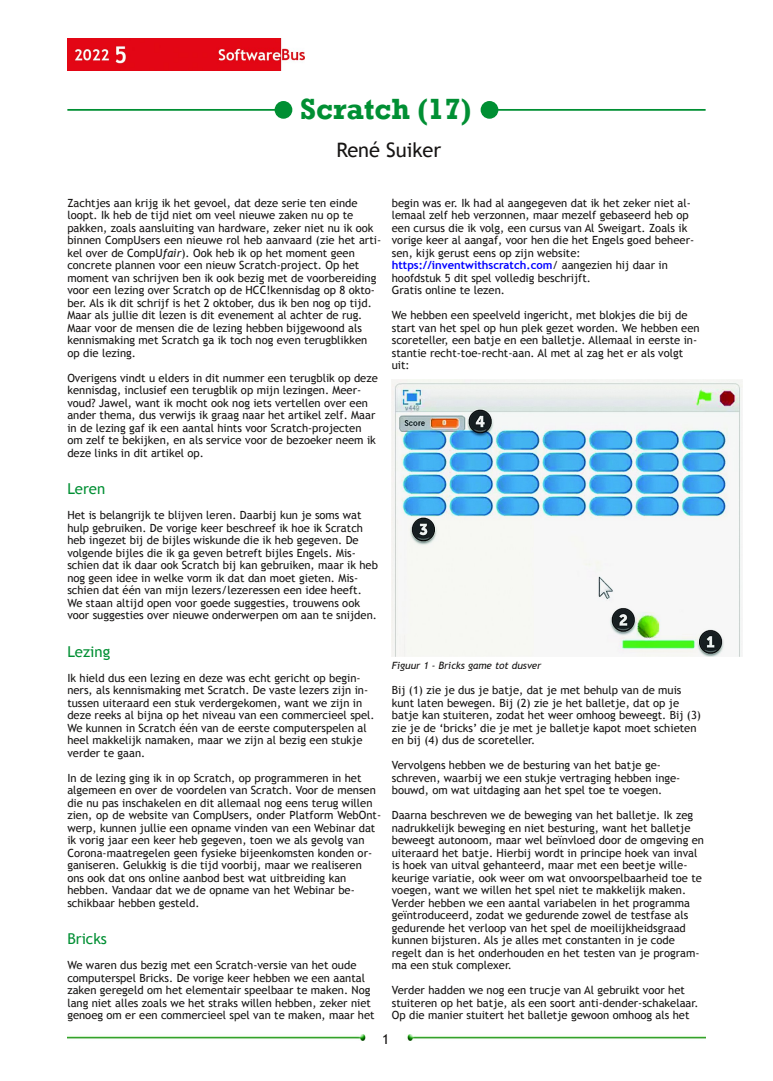
<style>
.page{position:relative;width:773px;height:1081px;background:#fff}
.page>*{position:absolute;margin:0;border:0;box-sizing:border-box;transform-origin:0 0}
.t1{font:700 30px "Rockwell";color:#008f33}
.t2{font:20px "Trebuchet MS";color:#161413}
.t3{font:15px "Trebuchet MS";color:#008f33}
.t4{font:13.75px "Trebuchet MS";color:#161413}
.t5{font:11.25px/12.5px "Trebuchet MS";color:#161413}
.t6{font:italic 10px "Trebuchet MS";color:#161413}
.s1{font-style:italic}
.s2{font-weight:700;color:#00f}
</style>
<div class="page">
<img style="left:67px;top:39px;width:237px;height:32px">
<img style="left:67px;top:1035px;width:299px;height:5px">
<img style="left:407px;top:1035px;width:298px;height:5px">
<hr style="left:489px;top:109px;width:216px;height:2px;background:#008f33">
<div style="left:480px;top:101px;width:18px;height:18px;background:#008f33;border-radius:50%"></div>
<hr style="left:67px;top:109px;width:216px;height:2px;background:#008f33">
<div style="left:274px;top:101px;width:18px;height:18px;background:#008f33;border-radius:50%"></div>
<img style="left:392px;top:380px;width:350px;height:276px">
<h1 class="t1" style="left:300px;top:91px;width:172px">Scratch (17)</h1>
<h2 class="t2" style="left:336px;top:138px;width:106px">René Suiker</h2>
<p class="t5" style="left:67px;top:196px;width:315px">Zachtjes aan krijg ik het gevoel, dat deze serie ten einde loopt. Ik heb de tijd niet om veel nieuwe zaken nu op te pakken, zoals aansluiting van hardware, zeker niet nu ik ook binnen CompUsers een nieuwe rol heb aanvaard (zie het arti‐ kel over de CompU<span class="s1">fair</span>). Ook heb ik op het moment geen concrete plannen voor een nieuw Scratch‐project. Op het moment van schrijven ben ik ook bezig met de voorbereiding voor een lezing over Scratch op de HCC!kennisdag op 8 okto‐ ber. Als ik dit schrijf is het 2 oktober, dus ik ben nog op tijd.<br>Maar als jullie dit lezen is dit evenement al achter de rug.<br>Maar voor de mensen die de lezing hebben bijgewoond als kennismaking met Scratch ga ik toch nog even terugblikken op die lezing.</p>
<p class="t5" style="left:67px;top:371px;width:312px">Overigens vindt u elders in dit nummer een terugblik op deze kennisdag, inclusief een terugblik op mijn lezingen. Meer‐ voud? Jawel, want ik mocht ook nog iets vertellen over een ander thema, dus verwijs ik graag naar het artikel zelf. Maar in de lezing gaf ik een aantal hints voor Scratch‐projecten om zelf te bekijken, en als service voor de bezoeker neem ik deze links in dit artikel op.</p>
<h3 class="t3" style="left:67px;top:480px;width:39px">Leren</h3>
<p class="t5" style="left:67px;top:509px;width:312px">Het is belangrijk te blijven leren. Daarbij kun je soms wat hulp gebruiken. De vorige keer beschreef ik hoe ik Scratch heb ingezet bij de bijles wiskunde die ik heb gegeven. De volgende bijles die ik ga geven betreft bijles Engels. Mis‐ schien dat ik daar ook Scratch bij kan gebruiken, maar ik heb nog geen idee in welke vorm ik dat dan moet gieten. Mis‐ schien dat één van mijn lezers/lezeressen een idee heeft.<br>We staan altijd open voor goede suggesties, trouwens ook voor suggesties over nieuwe onderwerpen om aan te snijden.</p>
<h3 class="t3" style="left:67px;top:643px;width:44px">Lezing</h3>
<p class="t5" style="left:67px;top:671px;width:309px">Ik hield dus een lezing en deze was echt gericht op begin‐ ners, als kennismaking met Scratch. De vaste lezers zijn in‐ tussen uiteraard een stuk verdergekomen, want we zijn in deze reeks al bijna op het niveau van een commercieel spel.<br>We kunnen in Scratch één van de eerste computerspelen al heel makkelijk namaken, maar we zijn al bezig een stukje verder te gaan.</p>
<p class="t5" style="left:67px;top:771px;width:315px">In de lezing ging ik in op Scratch, op programmeren in het algemeen en over de voordelen van Scratch. Voor de mensen die nu pas inschakelen en dit allemaal nog eens terug willen zien, op de website van CompUsers, onder Platform WebOnt‐ werp, kunnen jullie een opname vinden van een Webinar dat ik vorig jaar een keer heb gegeven, toen we als gevolg van Corona‐maatregelen geen fysieke bijeenkomsten konden or‐ ganiseren. Gelukkig is die tijd voorbij, maar we realiseren ons ook dat ons online aanbod best wat uitbreiding kan hebben. Vandaar dat we de opname van het Webinar be‐ schikbaar hebben gesteld.</p>
<h3 class="t3" style="left:67px;top:930px;width:41px">Bricks</h3>
<p class="t5" style="left:67px;top:959px;width:309px">We waren dus bezig met een Scratch‐versie van het oude computerspel Bricks. De vorige keer hebben we een aantal zaken geregeld om het elementair speelbaar te maken. Nog lang niet alles zoals we het straks willen hebben, zeker niet genoeg om er een commercieel spel van te maken, maar het</p>
<p class="t5" style="left:392px;top:196px;width:304px">begin was er. Ik had al aangegeven dat ik het zeker niet al‐ lemaal zelf heb verzonnen, maar mezelf gebaseerd heb op een cursus die ik volg, een cursus van Al Sweigart. Zoals ik vorige keer al aangaf, voor hen die het Engels goed beheer‐ sen, kijk gerust eens op zijn website: <span class="s2">https://inventwithscratch.com</span>/ aangezien hij daar in hoofdstuk 5 dit spel volledig beschrijft.<br>Gratis online te lezen.</p>
<p class="t5" style="left:392px;top:309px;width:309px">We hebben een speelveld ingericht, met blokjes die bij de start van het spel op hun plek gezet worden. We hebben een scoreteller, een batje en een balletje. Allemaal in eerste in‐ stantie recht‐toe‐recht‐aan. Al met al zag het er als volgt uit:</p>
<p class="t6" style="left:392px;top:660px;width:151px">Figuur 1 ‐ Bricks game tot dusver</p>
<p class="t5" style="left:392px;top:684px;width:311px">Bij (1) zie je dus je batje, dat je met behulp van de muis kunt laten bewegen. Bij (2) zie je het balletje, dat op je batje kan stuiteren, zodat het weer omhoog beweegt. Bij (3) zie je de ‘bricks’ die je met je balletje kapot moet schieten en bij (4) dus de scoreteller.</p>
<p class="t5" style="left:392px;top:759px;width:290px">Vervolgens hebben we de besturing van het batje ge‐ schreven, waarbij we een stukje vertraging hebben inge‐ bouwd, om wat uitdaging aan het spel toe te voegen.</p>
<p class="t5" style="left:392px;top:809px;width:313px">Daarna beschreven we de beweging van het balletje. Ik zeg nadrukkelijk beweging en niet besturing, want het balletje beweegt autonoom, maar wel beïnvloed door de omgeving en uiteraard het batje. Hierbij wordt in principe hoek van inval is hoek van uitval gehanteerd, maar met een beetje wille‐ keurige variatie, ook weer om wat onvoorspelbaarheid toe te voegen, want we willen het spel niet te makkelijk maken.<br>Verder hebben we een aantal variabelen in het programma geïntroduceerd, zodat we gedurende zowel de testfase als gedurende het verloop van het spel de moeilijkheidsgraad kunnen bijsturen. Als je alles met constanten in je code regelt dan is het onderhouden en het testen van je program‐ ma een stuk complexer.</p>
<p class="t5" style="left:392px;top:984px;width:308px">Verder hadden we nog een trucje van Al gebruikt voor het stuiteren op het batje, als een soort anti‐dender‐schakelaar.<br>Op die manier stuitert het balletje gewoon omhoog als het</p>
<p class="t4" style="left:382px;top:1031px;width:9px">1</p>
</div>
